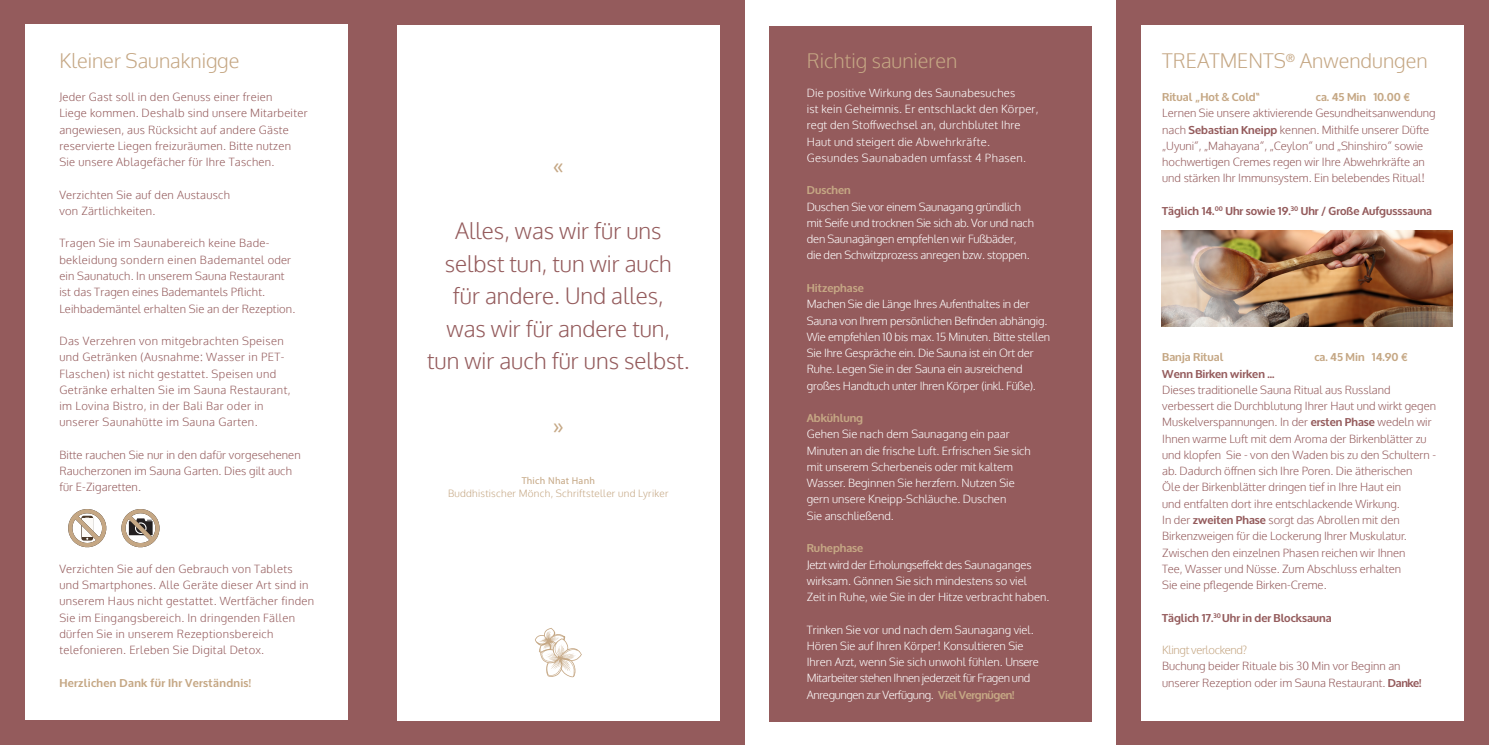
<style>
.page{position:relative;width:1489px;height:745px;background:#fff}
.page>*{position:absolute;margin:0;border:0;box-sizing:border-box;transform-origin:0 0}
.t1{font:300 22.5px "Oxygen";color:#945b5c}
.t2{font:22.5px "Oxygen";color:#c5a784}
.t3{font:300 20px "Oxygen";color:#c5a784}
.t4{font:300 11.25px/16.2px "Oxygen";letter-spacing:.01em;color:#945b5c}
.t5{font:300 11.25px/16.2px "Oxygen";color:#fff}
.t6{font:300 11.25px/16.2px "Oxygen";letter-spacing:.03em;color:#945b5c}
.t7{font:300 11.25px "Oxygen";letter-spacing:.035em;color:#945b5c}
.t8{font:300 11.25px/16.2px "Oxygen";letter-spacing:-.03em;color:#fff}
.t9{font:700 11.25px "Oxygen";color:#945b5c}
.t10{font:700 11.25px "Oxygen";color:#c5a784}
.t11{font:300 11.25px "Oxygen";letter-spacing:.04em;color:#945b5c}
.t12{font:300 11.25px "Oxygen";letter-spacing:.03em;color:#fff}
.t13{font:700 11.25px "Oxygen";letter-spacing:.03em;color:#c5a784}
.t14{font:300 11.25px "Oxygen";letter-spacing:-.03em;color:#c5a784}
.t15{font:300 10px "Oxygen";letter-spacing:.025em;color:#c5a784}
.t16{font:10px "Myriad Pro";letter-spacing:.025em;color:#c5a784}
.s1{font-weight:700;color:#c5a784}
.s2{font-weight:700}
</style>
<div class="page">
<div style="left:0;top:0;width:744px;height:744px;background:#945b5c"></div>
<div style="left:397px;top:25px;width:322px;height:694px;background:#fff"></div>
<svg style="left:535px;top:628px;width:47px;height:49px"></svg>
<div style="left:25px;top:25px;width:322px;height:694px;background:#fff"></div>
<div style="left:769px;top:26px;width:322px;height:694px;background:#945b5c"></div>
<div style="left:1116px;top:0;width:372px;height:744px;background:linear-gradient(to right,#986162,#986162)"></div>
<div style="left:1141px;top:25px;width:322px;height:694px;background:#fff"></div>
<img style="left:1161px;top:230px;width:291px;height:96px">
<svg style="left:121px;top:509px;width:39px;height:39px"></svg>
<svg style="left:68px;top:509px;width:39px;height:39px"></svg>
<p class="t3" style="left:59px;top:49px;width:181px">Kleiner Saunaknigge</p>
<p class="t4" style="left:59px;top:89px;width:214px">Jeder Gast soll in den Genuss einer freien</p>
<p class="t4" style="left:59px;top:105px;width:250px">Liege kommen. Deshalb sind unsere Mitarbeiter</p>
<p class="t4" style="left:59px;top:122px;width:231px">angewiesen, aus Rücksicht auf andere Gäste</p>
<p class="t4" style="left:59px;top:138px;width:233px">reservierte Liegen freizuräumen. Bitte nutzen</p>
<p class="t4" style="left:59px;top:154px;width:216px">Sie unsere Ablagefächer für Ihre Taschen.</p>
<p class="t4" style="left:59px;top:187px;width:172px">Verzichten Sie auf den Austausch</p>
<p class="t4" style="left:59px;top:203px;width:97px">von Zärtlichkeiten.</p>
<p class="t6" style="left:59px;top:235px;width:212px">Tragen Sie im Saunabereich keine Bade-</p>
<p class="t11" style="left:59px;top:252px;width:233px">bekleidung sondern einen Bademantel oder</p>
<p class="t4" style="left:59px;top:268px;width:227px">ein Saunatuch. In unserem Sauna Restaurant</p>
<p class="t4" style="left:59px;top:284px;width:207px">ist das Tragen eines Bademantels Pflicht.</p>
<p class="t4" style="left:59px;top:300px;width:237px">Leihbademäntel erhalten Sie an der Rezeption.</p>
<p class="t7" style="left:59px;top:334px;width:226px">Das Verzehren von mitgebrachten Speisen</p>
<p class="t7" style="left:59px;top:350px;width:227px">und Getränken (Ausnahme: Wasser in PET-</p>
<p class="t7" style="left:59px;top:366px;width:218px">Flaschen) ist nicht gestattet. Speisen und</p>
<p class="t7" style="left:59px;top:382px;width:233px">Getränke erhalten Sie im Sauna Restaurant,</p>
<p class="t7" style="left:59px;top:399px;width:206px">im Lovina Bistro, in der Bali Bar oder in</p>
<p class="t7" style="left:59px;top:415px;width:200px">unserer Saunahütte im Sauna Garten.</p>
<p class="t4" style="left:59px;top:447px;width:243px">Bitte rauchen Sie nur in den dafür vorgesehenen<br>Raucherzonen im Sauna Garten. Dies gilt auch</p>
<p class="t4" style="left:59px;top:479px;width:83px">für E-Zigaretten.</p>
<p class="t6" style="left:59px;top:560px;width:235px">Verzichten Sie auf den Gebrauch von Tablets</p>
<p class="t6" style="left:59px;top:577px;width:256px">und Smartphones. Alle Geräte dieser Art sind in unserem Haus nicht gestattet. Wertfächer finden<br>Sie im Eingangsbereich. In dringenden Fällen</p>
<p class="t6" style="left:59px;top:625px;width:215px">dürfen Sie in unserem Rezeptionsbereich</p>
<p class="t6" style="left:59px;top:642px;width:206px">telefonieren. Erleben Sie Digital Detox.</p>
<p class="t13" style="left:59px;top:675px;width:193px">Herzlichen Dank für Ihr Verständnis!</p>
<p class="t2" style="left:553px;top:150px;width:12px">«</p>
<p class="t1" style="left:455px;top:216px;width:208px">Alles, was wir für uns</p>
<p class="t1" style="left:445px;top:249px;width:229px">selbst tun, tun wir auch</p>
<p class="t1" style="left:453px;top:281px;width:212px">für andere. Und alles,</p>
<p class="t1" style="left:446px;top:314px;width:225px">was wir für andere tun,</p>
<p class="t1" style="left:427px;top:346px;width:264px">tun wir auch für uns selbst.</p>
<p class="t2" style="left:553px;top:410px;width:13px">»</p>
<p class="t16" style="left:521px;top:474px;width:75px">Thich Nhat Hanh</p>
<p class="t15" style="left:448px;top:486px;width:222px">Buddhistischer Mönch, Schriftsteller und Lyriker</p>
<p class="t3" style="left:806px;top:49px;width:152px">Richtig saunieren</p>
<p class="t5" style="left:806px;top:85px;width:210px">Die positive Wirkung des Saunabesuches</p>
<p class="t5" style="left:806px;top:101px;width:233px">ist kein Geheimnis. Er entschlackt den Körper,</p>
<p class="t5" style="left:806px;top:117px;width:215px">regt den Stoffwechsel an, durchblutet Ihre</p>
<p class="t5" style="left:806px;top:134px;width:185px">Haut und steigert die Abwehrkräfte.</p>
<p class="t12" style="left:806px;top:151px;width:221px">Gesundes Saunabaden umfasst 4 Phasen.</p>
<p class="t10" style="left:806px;top:183px;width:45px">Duschen</p>
<p class="t5" style="left:806px;top:199px;width:216px">Duschen Sie vor einem Saunagang gründlich</p>
<p class="t5" style="left:806px;top:215px;width:229px">mit Seife und trocknen Sie sich ab. Vor und nach den Saunagängen empfehlen wir Fußbäder,</p>
<p class="t5" style="left:806px;top:247px;width:224px">die den Schwitzprozess anregen bzw. stoppen.</p>
<p class="t10" style="left:806px;top:281px;width:58px">Hitzephase</p>
<p class="t5" style="left:806px;top:296px;width:224px">Machen Sie die Länge Ihres Aufenthaltes in der</p>
<p class="t5" style="left:806px;top:312px;width:245px">Sauna von Ihrem persönlichen Befinden abhängig.<br>Wie empfehlen 10 bis max. 15 Minuten. Bitte stellen Sie Ihre Gespräche ein. Die Sauna ist ein Ort der Ruhe. Legen Sie in der Sauna ein ausreichend</p>
<p class="t5" style="left:806px;top:377px;width:230px">großes Handtuch unter Ihren Körper (inkl. Füße).</p>
<p class="t10" style="left:806px;top:411px;width:58px">Abkühlung</p>
<p class="t5" style="left:806px;top:426px;width:204px">Gehen Sie nach dem Saunagang ein paar</p>
<p class="t5" style="left:806px;top:442px;width:225px">Minuten an die frische Luft. Erfrischen Sie sich</p>
<p class="t5" style="left:806px;top:459px;width:208px">mit unserem Scherbeneis oder mit kaltem</p>
<p class="t5" style="left:806px;top:475px;width:209px">Wasser. Beginnen Sie herzfern. Nutzen Sie</p>
<p class="t5" style="left:806px;top:491px;width:201px">gern unsere Kneipp-Schläuche. Duschen</p>
<p class="t5" style="left:806px;top:507px;width:88px">Sie anschließend.</p>
<p class="t10" style="left:806px;top:541px;width:58px">Ruhephase</p>
<p class="t5" style="left:806px;top:556px;width:226px">Jetzt wird der Erholungseffekt des Saunaganges wirksam. Gönnen Sie sich mindestens so viel</p>
<p class="t5" style="left:806px;top:589px;width:244px">Zeit in Ruhe, wie Sie in der Hitze verbracht haben.</p>
<p class="t5" style="left:806px;top:621px;width:228px">Trinken Sie vor und nach dem Saunagang viel.</p>
<p class="t5" style="left:806px;top:637px;width:218px">Hören Sie auf Ihren Körper! Konsultieren Sie</p>
<p class="t8" style="left:806px;top:654px;width:233px">Ihren Arzt, wenn Sie sich unwohl fühlen. Unsere<br>Mitarbeiter stehen Ihnen jederzeit für Fragen und<br>Anregungen zur Verfügung. <span class="s1">Viel Vergnügen!</span></p>
<p class="t3" style="left:1162px;top:49px;width:267px">TREATMENTS<sup>®</sup> Anwendungen</p>
<p class="t10" style="left:1162px;top:90px;width:99px">Ritual „Hot &amp; Cold“</p>
<p class="t10" style="left:1315px;top:90px;width:95px">ca. 45 Min 10.00 €</p>
<p class="t4" style="left:1162px;top:105px;width:275px">Lernen Sie unsere aktivierende Gesundheitsanwendung nach <span class="s2">Sebastian Kneipp</span> kennen. Mithilfe unserer Düfte „Uyuni“, „Mahayana“, „Ceylon“ und „Shinshiro“ sowie</p>
<p class="t4" style="left:1162px;top:154px;width:264px">hochwertigen Cremes regen wir Ihre Abwehrkräfte an und stärken Ihr Immunsystem. Ein belebendes Ritual!</p>
<p class="t9" style="left:1162px;top:204px;width:271px">Täglich 14.<sup>00</sup> Uhr sowie 19.<sup>30</sup> Uhr / Große Aufgusssauna</p>
<p class="t10" style="left:1162px;top:350px;width:63px">Banja Ritual</p>
<p class="t10" style="left:1314px;top:350px;width:95px">ca. 45 Min 14.90 €</p>
<p class="t9" style="left:1162px;top:366px;width:114px">Wenn Birken wirken ...</p>
<p class="t4" style="left:1162px;top:382px;width:230px">Dieses traditionelle Sauna Ritual aus Russland</p>
<p class="t4" style="left:1162px;top:398px;width:275px">verbessert die Durchblutung Ihrer Haut und wirkt gegen</p>
<p class="t4" style="left:1162px;top:414px;width:271px">Muskelverspannungen. In der <span class="s2">ersten Phase</span> wedeln wir</p>
<p class="t4" style="left:1162px;top:430px;width:275px">Ihnen warme Luft mit dem Aroma der Birkenblätter zu und klopfen Sie - von den Waden bis zu den Schultern - ab. Dadurch öffnen sich Ihre Poren. Die ätherischen</p>
<p class="t4" style="left:1162px;top:479px;width:240px">Öle der Birkenblätter dringen tief in Ihre Haut ein</p>
<p class="t4" style="left:1162px;top:495px;width:239px">und entfalten dort ihre entschlackende Wirkung.</p>
<p class="t4" style="left:1162px;top:512px;width:239px">In der <span class="s2">zweiten Phase</span> sorgt das Abrollen mit den</p>
<p class="t4" style="left:1162px;top:528px;width:246px">Birkenzweigen für die Lockerung Ihrer Muskulatur.</p>
<p class="t4" style="left:1162px;top:544px;width:245px">Zwischen den einzelnen Phasen reichen wir Ihnen</p>
<p class="t4" style="left:1162px;top:560px;width:240px">Tee, Wasser und Nüsse. Zum Abschluss erhalten</p>
<p class="t4" style="left:1162px;top:577px;width:166px">Sie eine pflegende Birken-Creme.</p>
<p class="t9" style="left:1162px;top:610px;width:171px">Täglich 17.<sup>30</sup> Uhr in der Blocksauna</p>
<p class="t14" style="left:1162px;top:642px;width:86px">Klingt verlockend?</p>
<p class="t4" style="left:1162px;top:658px;width:240px">Buchung beider Rituale bis 30 Min vor Beginn an</p>
<p class="t4" style="left:1162px;top:674px;width:260px">unserer Rezeption oder im Sauna Restaurant. <span class="s2">Danke!</span></p>
</div>
